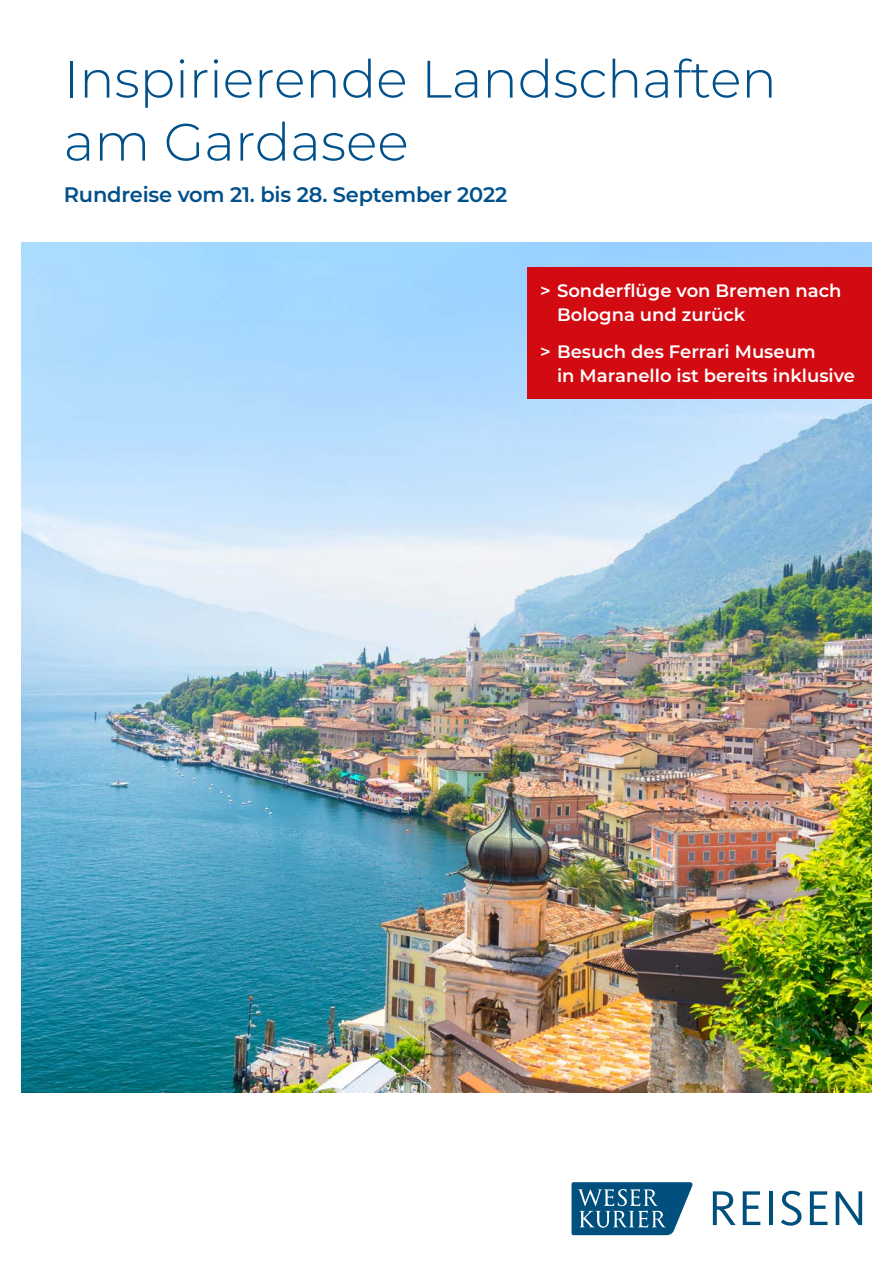
<style>
.page{position:relative;width:893px;height:1263px;background:#fff}
.page>*{position:absolute;margin:0;border:0;box-sizing:border-box;transform-origin:0 0}
.t1{font:300 52.5px/63px "Montserrat";color:#00508c}
.t2{font:600 21px "Montserrat";letter-spacing:-.01em;color:#00508c}
.t3{font:600 18px/24px "Montserrat";color:#fff}
</style>
<div class="page">
<svg style="left:713px;top:1191px;width:23px;height:34px"></svg>
<svg style="left:743px;top:1191px;width:17px;height:34px"></svg>
<hr style="left:769px;top:1191px;width:4px;height:34px;background:#004f7c">
<svg style="left:781px;top:1191px;width:20px;height:35px"></svg>
<svg style="left:810px;top:1191px;width:17px;height:34px"></svg>
<svg style="left:836px;top:1191px;width:26px;height:34px"></svg>
<svg style="left:572px;top:1182px;width:121px;height:53px;background:#357397"></svg>
<img style="left:21px;top:242px;width:851px;height:851px">
<div style="left:527px;top:267px;width:345px;height:132px;background:#d20a11"></div>
<h1 class="t1" style="left:64px;top:46px;width:714px">Inspirierende Landschaften am Gardasee</h1>
<p class="t2" style="left:64px;top:180px;width:445px">Rundreise vom 21. bis 28. September 2022</p>
<p class="t3" style="left:557px;top:278px;width:286px;text-indent:-17px">&gt; Sonderflüge von Bremen nach<br>Bologna und zurück</p>
<p class="t3" style="left:557px;top:339px;width:300px;text-indent:-17px">&gt; Besuch des Ferrari Museum<br>in Maranello ist bereits inklusive</p>
</div>
